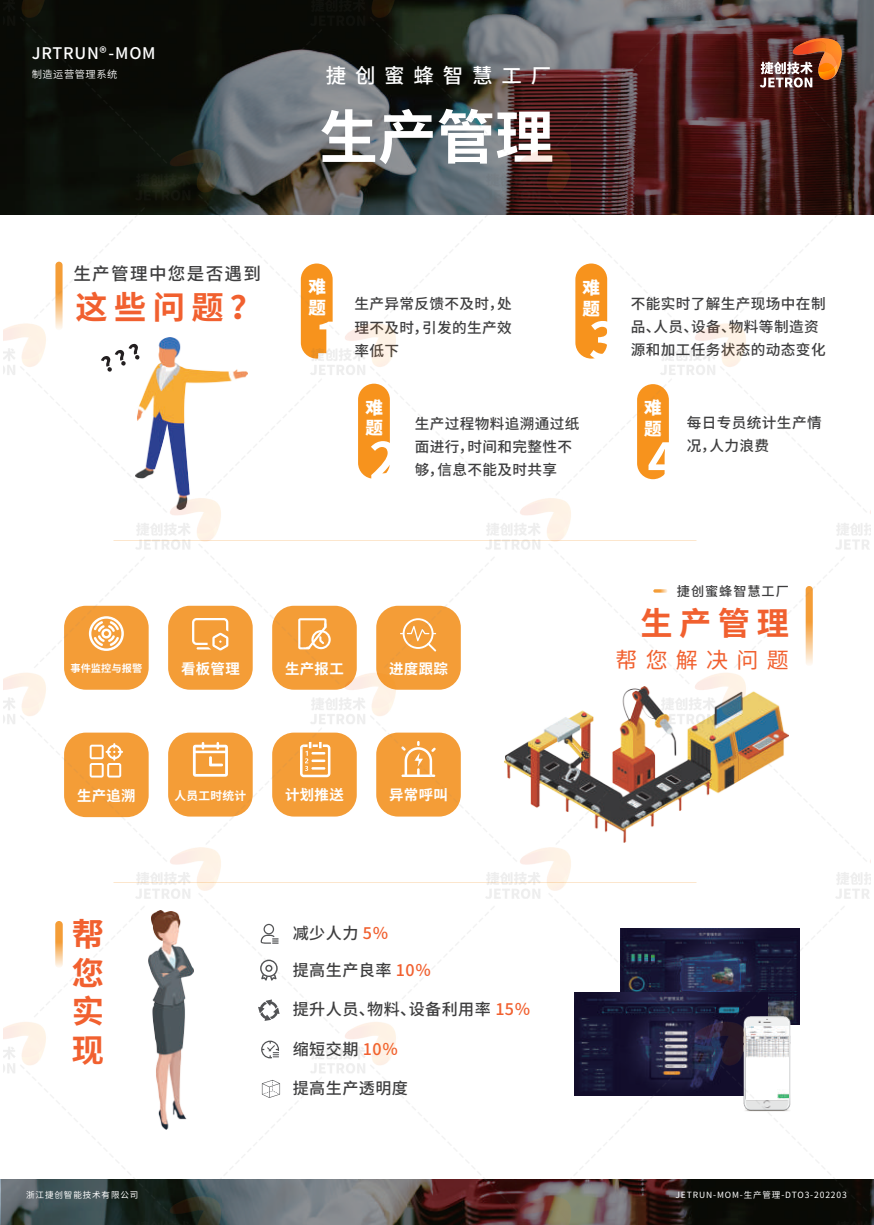
<style>
.page{position:relative;width:874px;height:1225px;background:#fff}
.page>*{position:absolute;margin:0;border:0;box-sizing:border-box;transform-origin:0 0}
.t1{font:700 58.2px "Source Han Sans CN";color:#fff}
.t2{font:700 50.6px "Source Han Sans CN";color:#fff}
.t3{font:700 32px/38.4px "Source Han Sans CN";letter-spacing:.2em;color:#f1602f;text-align:justify}
.t4{font:21.8px "Source Han Sans CN";letter-spacing:.38em;color:#f1602f}
.t5{font:500 20.4px "Source Han Sans CN";letter-spacing:.425em;color:#fff}
.t6{font:500 17.4px "Source Han Sans CN";letter-spacing:.075em;color:#3e3e3f}
.t7{font:800 17.4px/20.8px "Source Han Sans CN";color:#fff}
.t8{font:500 16px "Source Han Sans CN";letter-spacing:.025em;color:#3e3e3f}
.t9{font:500 16px "Source Han Sans CN";letter-spacing:.05em;color:#fff}
.t10{font:500 14.6px/23.2px "Source Han Sans CN";letter-spacing:.025em;color:#3e3e3f}
.t11{font:500 14.6px "Source Han Sans CN";color:#fff}
.t12{font:700 14.4px "Source Han Sans CN";letter-spacing:.025em;color:#fff}
.t13{font:500 13px "Source Han Sans CN";letter-spacing:.07em;color:#3e3e3f}
.t14{font:700 11.6px "Source Han Sans CN";letter-spacing:.025em;color:#fff}
.t15{font:10.2px "Source Han Sans CN";letter-spacing:.05em;color:#fff}
.t16{font:700 10.2px "Source Han Sans CN";color:#fff}
.t17{font:8.6px "Source Han Sans CN";letter-spacing:.1em;color:#fff}
.s1{color:#f1602f}
</style>
<div class="page">
<img style="left:4px;top:0;width:865px;height:1225px">
<p class="t11" style="left:99px;top:44px;width:9px">®</p>
<p class="t9" style="left:32px;top:44px;width:125px">JRTRUN -MOM</p>
<p class="t15" style="left:32px;top:69px;width:87px">制造运营管理系统</p>
<p class="t6" style="left:73px;top:264px;width:189px">生产管理中您是否遇到</p>
<h3 class="t3" style="left:75px;top:288px;width:188px">这些问题？</h3>
<h3 class="t5" style="left:325px;top:64px;width:227px">捷创蜜蜂智慧工厂</h3>
<h1 class="t1" style="left:319px;top:104px;width:236px">生产管理</h1>
<p class="t7" style="left:308px;top:277px;width:19px">难题</p>
<p class="t10" style="left:354px;top:293px;width:159px;text-align:justify">生产异常反馈不及时，处理不及时，引发的生产效率低下</p>
<p class="t7" style="left:582px;top:277px;width:19px">难题</p>
<h2 class="t2" style="left:588px;top:312px;width:32px">3</h2>
<p class="t10" style="left:630px;top:292px;width:196px">不能实时了解生产现场中在制品、人员、设备、物料等制造资源和加工任务状态的动态变化</p>
<p class="t7" style="left:365px;top:397px;width:19px">难题</p>
<h2 class="t2" style="left:369px;top:432px;width:32px">2</h2>
<p class="t10" style="left:414px;top:412px;width:166px">生产过程物料追溯通过纸面进行，时间和完整性不够，信息不能及时共享</p>
<p class="t7" style="left:643px;top:398px;width:19px">难题</p>
<h2 class="t2" style="left:647px;top:433px;width:32px">4</h2>
<p class="t10" style="left:686px;top:411px;width:136px">每日专员统计生产情况，人力浪费</p>
<p class="t13" style="left:676px;top:583px;width:113px">捷创蜜蜂智慧工厂</p>
<h3 class="t3" style="left:640px;top:605px;width:150px">生产管理</h3>
<p class="t16" style="left:70px;top:662px;width:73px">事件监控与报警</p>
<p class="t12" style="left:181px;top:660px;width:60px">看板管理</p>
<p class="t12" style="left:285px;top:660px;width:60px">生产报工</p>
<p class="t12" style="left:389px;top:660px;width:60px">进度跟踪</p>
<p class="t12" style="left:77px;top:787px;width:60px">生产追溯</p>
<p class="t14" style="left:174px;top:788px;width:73px">人员工时统计</p>
<p class="t12" style="left:285px;top:787px;width:60px">计划推送</p>
<p class="t12" style="left:389px;top:787px;width:60px">异常呼叫</p>
<h3 class="t3" style="left:72px;top:916px;width:34px">帮您实现</h3>
<p class="t8" style="left:293px;top:924px;width:97px">减少人力 <span class="s1">5％</span></p>
<p class="t8" style="left:293px;top:960px;width:140px">提高生产良率 <span class="s1">10％</span></p>
<p class="t8" style="left:293px;top:1000px;width:239px">提升人员、物料、设备利用率 <span class="s1">15％</span></p>
<p class="t8" style="left:293px;top:1040px;width:107px">缩短交期 <span class="s1">10％</span></p>
<p class="t8" style="left:293px;top:1079px;width:117px">提高生产透明度</p>
<h3 class="t4" style="left:615px;top:647px;width:175px">帮您解决问题</h3>
<p class="t17" style="left:26px;top:1189px;width:114px">浙江捷创智能技术有限公司</p>
<p class="t17" style="left:675px;top:1189px;width:173px">JETRUN-MOM-生产管理-DTO3-202203</p>
</div>
